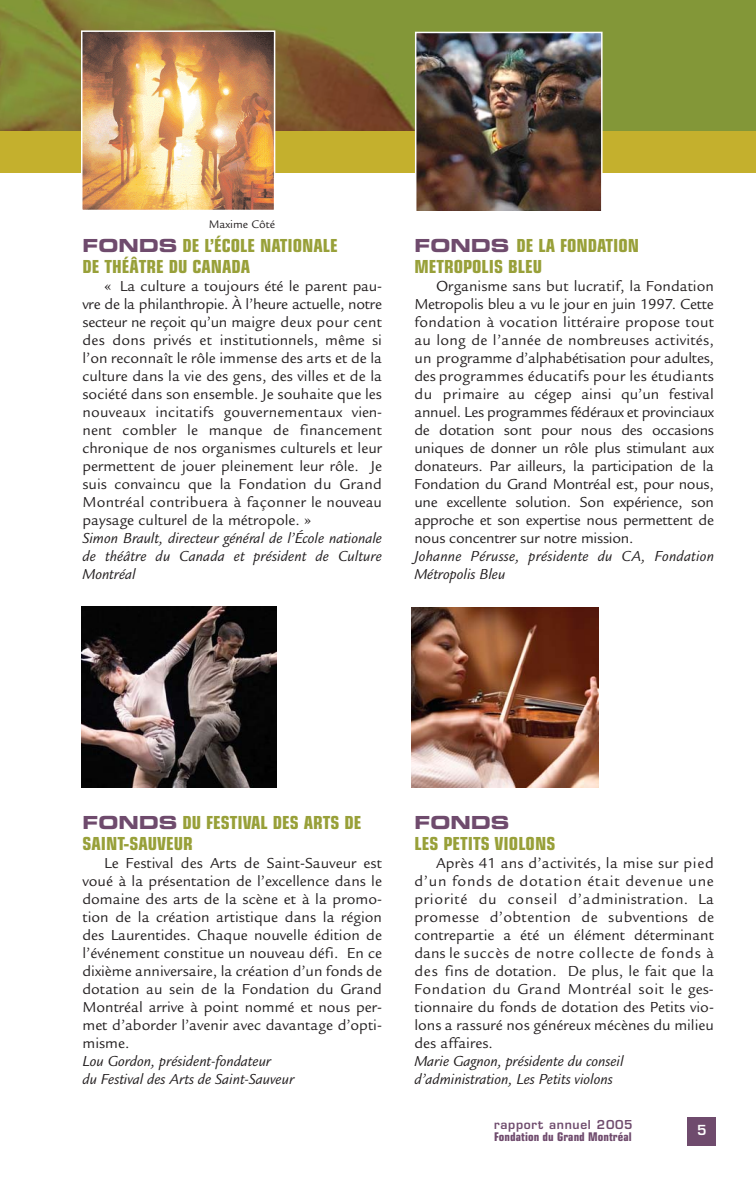
<style>
.page{position:relative;width:756px;height:1188px;background:#fff}
.page>*{position:absolute;margin:0;border:0;box-sizing:border-box;transform-origin:0 0}
.t1{font:700 condensed 18px/21px "Eurostile";color:#98a039}
.t2{font:18px "Eurostile Bold Extended Two";color:#6f4b6d}
.t3{font:15.75px/18px "Legacy Sans";color:#231f20;text-align:justify}
.t4{font:italic 15.75px/18px "Legacy Sans";color:#231f20}
.t5{font:600 13.5px "Eurostile";color:#fff}
.t6{font:700 condensed 12px "Eurostile";letter-spacing:.005em;color:#6f4b6d}
.t7{font:600 12px "Eurostile";letter-spacing:.055em;color:#6f4b6d}
.t8{font:12px "Legacy Sans";color:#231f20}
.s1{font-family:"Eurostile Bold Extended Two";font-weight:400;font-stretch:normal;color:#6f4b6d}
</style>
<div class="page">
<img style="left:0;top:0;width:756px;height:131px">
<div style="left:0;top:131px;width:756px;height:42px;background:#c4b02d"></div>
<div style="left:687px;top:1117px;width:29px;height:29px;background:#6f4b6d"></div>
<img style="left:84px;top:33px;width:188px;height:175px">
<div style="left:81px;top:30px;width:194px;height:181px;border:2px solid #fff"></div>
<img style="left:418px;top:35px;width:182px;height:175px">
<div style="left:415px;top:32px;width:188px;height:181px;border:2px solid #fff"></div>
<img style="left:82px;top:607px;width:194px;height:181px">
<img style="left:412px;top:607px;width:186px;height:181px">
<p class="t8" style="left:209px;top:220px;width:68px">Maxime Côté</p>
<p class="t1" style="left:82px;top:236px;width:257px"><span class="s1">FONDS</span> DE L’ÉCOLE NATIONALE<br>DE THÉÂTRE DU CANADA</p>
<p class="t3" style="left:83px;top:278px;width:301px;text-indent:22px">« La culture a toujours été le parent pau&shy;vre de la philanthropie. À l’heure actuelle, notre secteur ne reçoit qu’un maigre deux pour cent des dons privés et institutionnels, même si l’on reconnaît le rôle immense des arts et de la culture dans la vie des gens, des villes et de la société dans son ensemble. Je souhaite que les nouveaux incitatifs gouvernementaux vien&shy;nent combler le manque de financement chronique de nos organismes culturels et leur permettent de jouer pleinement leur rôle. Je suis convaincu que la Fondation du Grand Montréal contribuera à façonner le nouveau paysage culturel de la métropole. »</p>
<p class="t4" style="left:83px;top:530px;width:301px;text-align:justify">Simon Brault, directeur général de l’École nationale de théâtre du Canada et président de Culture Montréal</p>
<p class="t1" style="left:414px;top:237px;width:226px"><span class="s1">FONDS</span> DE LA FONDATION<br>METROPOLIS BLEU</p>
<p class="t3" style="left:414px;top:279px;width:301px;text-indent:22px">Organisme sans but lucratif, la Fondation Metropolis bleu a vu le jour en juin 1997. Cette fondation à vocation littéraire propose tout au long de l’année de nombreuses activités, un programme d’alphabétisation pour adultes, des programmes éducatifs pour les étudiants du primaire au cégep ainsi qu’un festival annuel. Les programmes fédéraux et provinciaux de dotation sont pour nous des occasions uniques de donner un rôle plus stimulant aux donateurs. Par ailleurs, la participation de la Fondation du Grand Montréal est, pour nous, une excellente solution. Son expérience, son approche et son expertise nous permettent de nous concentrer sur notre mission.</p>
<p class="t4" style="left:414px;top:549px;width:301px">Johanne Pérusse, présidente du CA, Fondation<br>Métropolis Bleu</p>
<p class="t1" style="left:82px;top:814px;width:281px"><span class="s1">FONDS</span> DU FESTIVAL DES ARTS DE<br>SAINT-SAUVEUR</p>
<p class="t3" style="left:83px;top:856px;width:301px;text-indent:22px">Le Festival des Arts de Saint-Sauveur est voué à la présentation de l’excellence dans le domaine des arts de la scène et à la promo&shy;tion de la création artistique dans la région des Laurentides. Chaque nouvelle édition de l’événement constitue un nouveau défi. En ce dixième anniversaire, la création d’un fonds de dotation au sein de la Fondation du Grand Montréal arrive à point nommé et nous per&shy;met d’aborder l’avenir avec davantage d’opti&shy;misme.</p>
<p class="t4" style="left:83px;top:1054px;width:213px">Lou Gordon, président-fondateur<br>du Festival des Arts de Saint-Sauveur</p>
<p class="t2" style="left:414px;top:816px;width:97px">FONDS</p>
<p class="t1" style="left:414px;top:835px;width:142px">LES PETITS VIOLONS</p>
<p class="t3" style="left:414px;top:856px;width:301px;text-indent:22px">Après 41 ans d’activités, la mise sur pied d’un fonds de dotation était devenue une priorité du conseil d’administration. La promesse d’obtention de subventions de contrepartie a été un élément déterminant dans le succès de notre collecte de fonds à des fins de dotation. De plus, le fait que la Fondation du Grand Montréal soit le ges&shy;tionnaire du fonds de dotation des Petits vio&shy;lons a rassuré nos généreux mécènes du milieu des affaires.</p>
<p class="t4" style="left:414px;top:1054px;width:211px">Marie Gagnon, présidente du conseil d’administration, Les Petits violons</p>
<p class="t5" style="left:697px;top:1125px;width:11px">5</p>
<p class="t7" style="left:494px;top:1120px;width:140px">rapport annuel 2005</p>
<p class="t6" style="left:494px;top:1132px;width:139px">Fondation du Grand Montréal</p>
</div>
